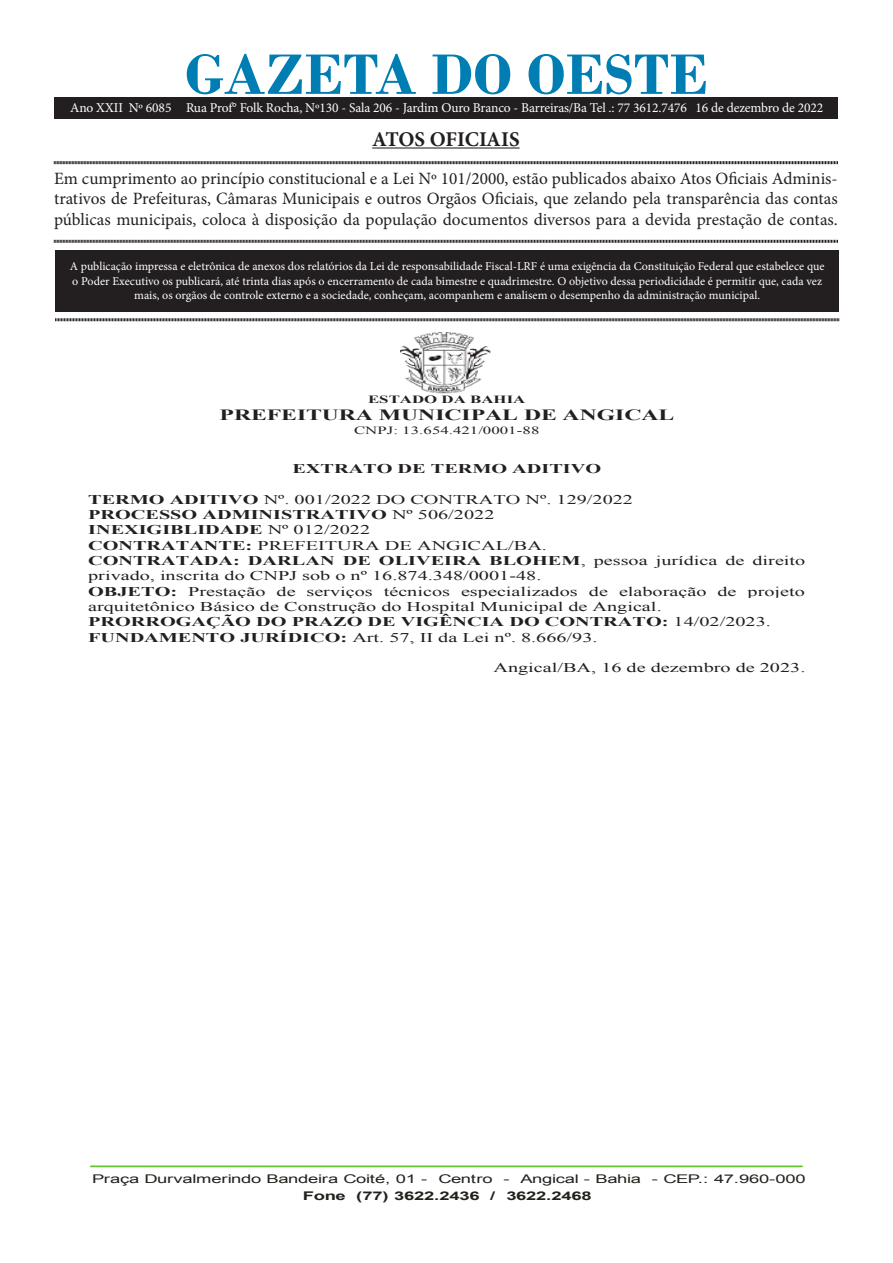
<style>
.page{position:relative;width:893px;height:1263px;background:#fff}
.page>*{position:absolute;margin:0;border:0;box-sizing:border-box;transform-origin:0 0}
.t1{font:700 60px "Bodoni";color:#007eb4}
.t2{font:700 21px "Minion Pro";letter-spacing:-.005em;color:#231f20}
.t3{font:17.25px/20.7px "Minion Pro";color:#231f20;text-align:justify}
.t4{font:700 15.6px "Times New Roman";letter-spacing:-.005em;color:#231f20;scale:1.52 1}
.t5{font:13.5px "Minion Pro";letter-spacing:-.01em;color:#fff}
.t6{font:13.35px/15.3px "Times New Roman";color:#231f20;scale:1.52 1}
.t7{font:700 13.35px "Times New Roman";color:#231f20;scale:1.52 1}
.t8{font:12px/14.4px "Minion Pro";color:#fff;text-align:center}
.t9{font:12px/16.8px "Arial";letter-spacing:-.015em;color:#24211d;text-align:center;scale:1.54 1}
.t10{font:11.1px "Times New Roman";letter-spacing:.005em;color:#231f20;scale:1.52 1}
.t11{font:700 11.1px "Times New Roman";color:#231f20;scale:1.52 1}
.s1{font-weight:700}
</style>
<div class="page">
<div style="left:55px;top:250px;width:784px;height:61px;background:#231f20"></div>
<hr style="left:372px;top:147px;width:148px;height:2px;background:#231f20">
<svg style="left:54px;top:161px;width:784px;height:4px;background:#908e8e"></svg>
<svg style="left:54px;top:239px;width:784px;height:4px;background:#908e8e"></svg>
<svg style="left:55px;top:318px;width:784px;height:4px;background:#908e8e"></svg>
<div style="left:54px;top:98px;width:784px;height:20px;background:#231f20"></div>
<img style="left:401px;top:332px;width:90px;height:61px">
<hr style="left:91px;top:1165px;width:711px;height:2px;background:#6ac335">
<p class="t1" style="left:185px;top:39px;width:525px">GAZETA DO OESTE</p>
<p class="t2" style="left:372px;top:124px;width:149px">ATOS OFICIAIS</p>
<p class="t3" style="left:54px;top:168px;width:785px">Em cumprimento ao princípio constitucional e a Lei Nº 101/2000, estão publicados abaixo Atos Oficiais Adminis&shy;trativos de Prefeituras, Câmaras Municipais e outros Orgãos Oficiais, que zelando pela transparência das contas públicas municipais, coloca à disposição da população documentos diversos para a devida prestação de contas.</p>
<p class="t8" style="left:70px;top:259px;width:756px">A publicação impressa e eletrônica de anexos dos relatórios da Lei de responsabilidade Fiscal-LRF é uma exigência da Constituição Federal que estabelece que o Poder Executivo os publicará, até trinta dias após o encerramento de cada bimestre e quadrimestre. O objetivo dessa periodicidade é permitir que, cada vez mais, os orgãos de controle externo e a sociedade, conheçam, acompanhem e analisem o desempenho da administração municipal.</p>
<p class="t5" style="left:70px;top:98px;width:754px">Ano XXII Nº 6085 Rua Prof° Folk Rocha, Nº130 - Sala 206 - Jardim Ouro Branco - Barreiras/Ba Tel .: 77 3612.7476 16 de dezembro de 2022</p>
<p class="t11" style="left:368px;top:392px;width:105px">ESTADO DA BAHIA</p>
<p class="t4" style="left:220px;top:404px;width:301px">PREFEITURA MUNICIPAL DE ANGICAL</p>
<p class="t10" style="left:354px;top:423px;width:123px">CNPJ: 13.654.421/0001-88</p>
<p class="t7" style="left:292px;top:459px;width:205px">EXTRATO DE TERMO ADITIVO</p>
<p class="t6" style="left:88px;top:491px;width:473px"><span class="s1">TERMO ADITIVO</span> Nº. 001/2022 DO CONTRATO Nº. 129/2022<br><span class="s1">PROCESSO ADMINISTRATIVO</span> Nº 506/2022<br><span class="s1">INEXIGIBLIDADE</span> Nº 012/2022<br><span class="s1">CONTRATANTE:</span> PREFEITURA DE ANGICAL/BA.<br><span class="s1">CONTRATADA: DARLAN DE OLIVEIRA BLOHEM</span>, pessoa jurídica de direito privado, inscrita do CNPJ sob o nº 16.874.348/0001-48.<br><span class="s1">OBJETO:</span> Prestação de serviços técnicos especializados de elaboração de projeto arquitetônico Básico de Construção do Hospital Municipal de Angical.<br><span class="s1">PRORROGAÇÃO DO PRAZO DE VIGÊNCIA DO CONTRATO:</span> 14/02/2023.<br><span class="s1">FUNDAMENTO JURÍDICO:</span> Art. 57, II da Lei nº. 8.666/93.</p>
<p class="t6" style="left:493px;top:660px;width:207px">Angical/BA, 16 de dezembro de 2023.</p>
<p class="t9" style="left:92px;top:1171px;width:465px">Praça Durvalmerindo Bandeira Coité, 01 - Centro - Angical - Bahia - CEP.: 47.960-000<br><span class="s1">Fone (77) 3622.2436 / 3622.2468</span></p>
</div>
